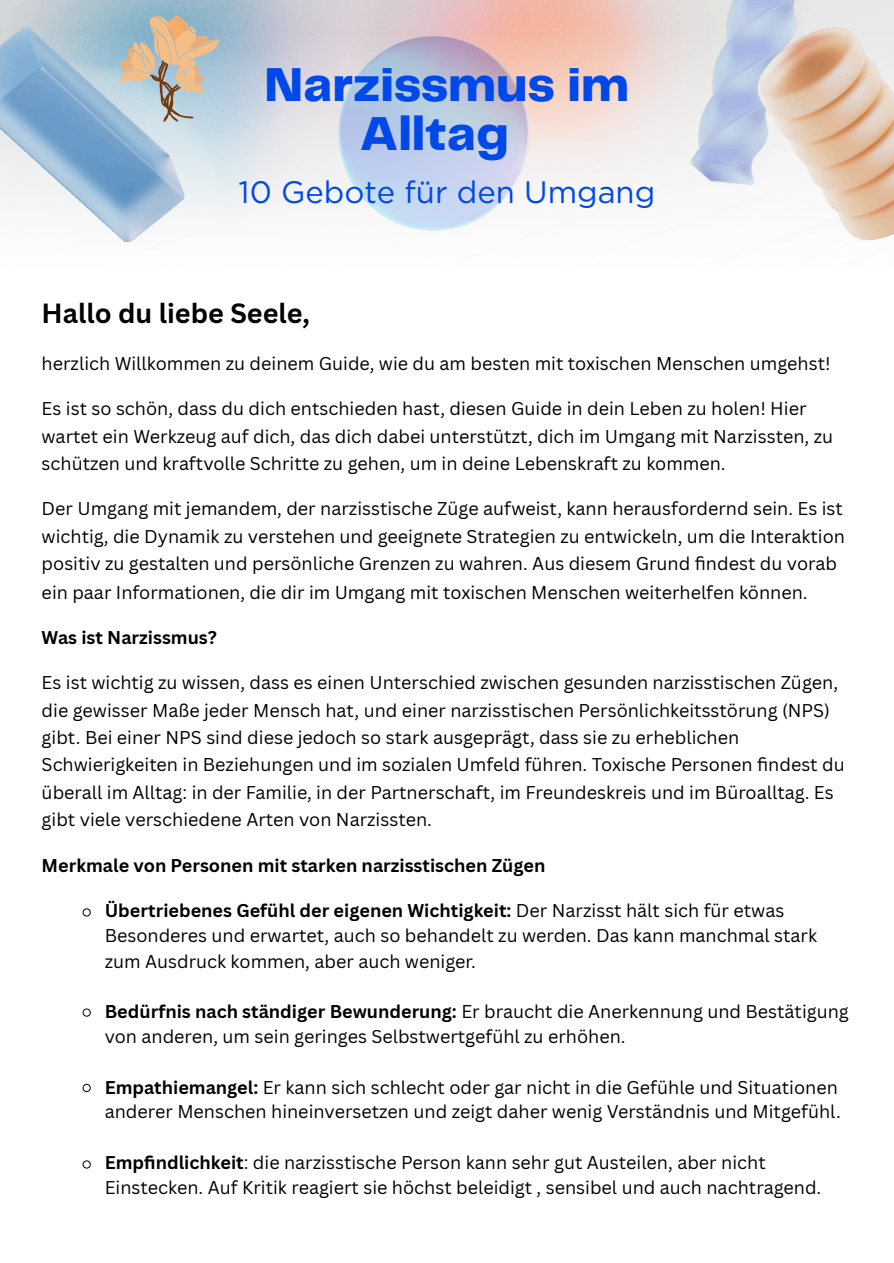
<style>
.page{position:relative;width:894px;height:1263px;background:#fff}
.page>*{position:absolute;margin:0;border:0;box-sizing:border-box;transform-origin:0 0}
.t1{font:800 49.5px/49.2px "Telegraf";color:#0048e8;text-align:center}
.t2{font:30.9px "Gotham";color:#0048e8}
.t3{font:700 27px "Canva Sans";color:#000}
.t4{font:18px/27.5px "Canva Sans";color:#000}
.t5{font:700 18px "Canva Sans";color:#000}
.s1{font-weight:700}
</style>
<div class="page">
<svg style="left:0;top:0;width:893px;height:221px"></svg>
<img style="left:336px;top:36px;width:195px;height:195px">
<img style="left:608px;top:0;width:281px;height:208px">
<img style="left:756px;top:27px;width:137px;height:214px">
<img style="left:0;top:27px;width:184px;height:215px">
<svg style="left:119px;top:15px;width:100px;height:107px"></svg>
<svg style="left:82px;top:908px;width:9px;height:9px"></svg>
<svg style="left:82px;top:1008px;width:9px;height:9px"></svg>
<svg style="left:82px;top:1084px;width:9px;height:8px"></svg>
<svg style="left:82px;top:1160px;width:9px;height:9px"></svg>
<p class="t1" style="left:264px;top:63px;width:366px">Narzissmus im<br>Alltag</p>
<p class="t2" style="left:238px;top:173px;width:418px">10 Gebote für den Umgang</p>
<h1 class="t3" style="left:42px;top:294px;width:270px">Hallo du liebe Seele,</h1>
<p class="t4" style="left:42px;top:349px;width:790px">herzlich Willkommen zu deinem Guide, wie du am besten mit toxischen Menschen umgehst!</p>
<p class="t4" style="left:42px;top:394px;width:792px">Es ist so schön, dass du dich entschieden hast, diesen Guide in dein Leben zu holen! Hier wartet ein Werkzeug auf dich, das dich dabei unterstützt, dich im Umgang mit Narzissten, zu schützen und kraftvolle Schritte zu gehen, um in deine Lebenskraft zu kommen.</p>
<p class="t4" style="left:42px;top:494px;width:804px">Der Umgang mit jemandem, der narzisstische Züge aufweist, kann herausfordernd sein. Es ist wichtig, die Dynamik zu verstehen und geeignete Strategien zu entwickeln, um die Interaktion positiv zu gestalten und persönliche Grenzen zu wahren. Aus diesem Grund fi ndest du vorab ein paar Informationen, die dir im Umgang mit toxischen Menschen weiterhelfen können.</p>
<h2 class="t5" style="left:42px;top:624px;width:177px">Was ist Narzissmus?</h2>
<p class="t4" style="left:42px;top:668px;width:804px">Es ist wichtig zu wissen, dass es einen Unterschied zwischen gesunden narzisstischen Zügen, die gewisser Maße jeder Mensch hat, und einer narzisstischen Persönlichkeitsstörung (NPS) gibt. Bei einer NPS sind diese jedoch so stark ausgeprägt, dass sie zu erheblichen Schwierigkeiten in Beziehungen und im sozialen Umfeld führen. Toxische Personen fi ndest du überall im Alltag: in der Familie, in der Partnerschaft, im Freundeskreis und im Büroalltag. Es gibt viele verschiedene Arten von Narzissten.</p>
<h2 class="t5" style="left:42px;top:853px;width:505px">Merkmale von Personen mit starken narzisstischen Zügen</h2>
<p class="t4" style="left:105px;top:897px;width:713px;line-height:25.3px"><span class="s1">Übertriebenes Gefühl der eigenen Wichtigkeit:</span> Der Narzisst hält sich für etwas<br>Besonderes und erwartet, auch so behandelt zu werden. Das kann manchmal stark zum Ausdruck kommen, aber auch weniger.</p>
<p class="t4" style="left:105px;top:999px;width:745px;line-height:24.8px"><span class="s1">Bedürfnis nach ständiger Bewunderung:</span> Er braucht die Anerkennung und Bestätigung von anderen, um sein geringes Selbstwertgefühl zu erhöhen.</p>
<p class="t4" style="left:105px;top:1074px;width:737px;line-height:24.8px"><span class="s1">Empathiemangel:</span> Er kann sich schlecht oder gar nicht in die Gefühle und Situationen anderer Menschen hineinversetzen und zeigt daher wenig Verständnis und Mitgefühl.</p>
<p class="t4" style="left:105px;top:1150px;width:718px;line-height:24.8px"><span class="s1">Empfi ndlichkeit</span>: die narzisstische Person kann sehr gut Austeilen, aber nicht<br>Einstecken. Auf Kritik reagiert sie höchst beleidigt , sensibel und auch nachtragend.</p>
</div>
